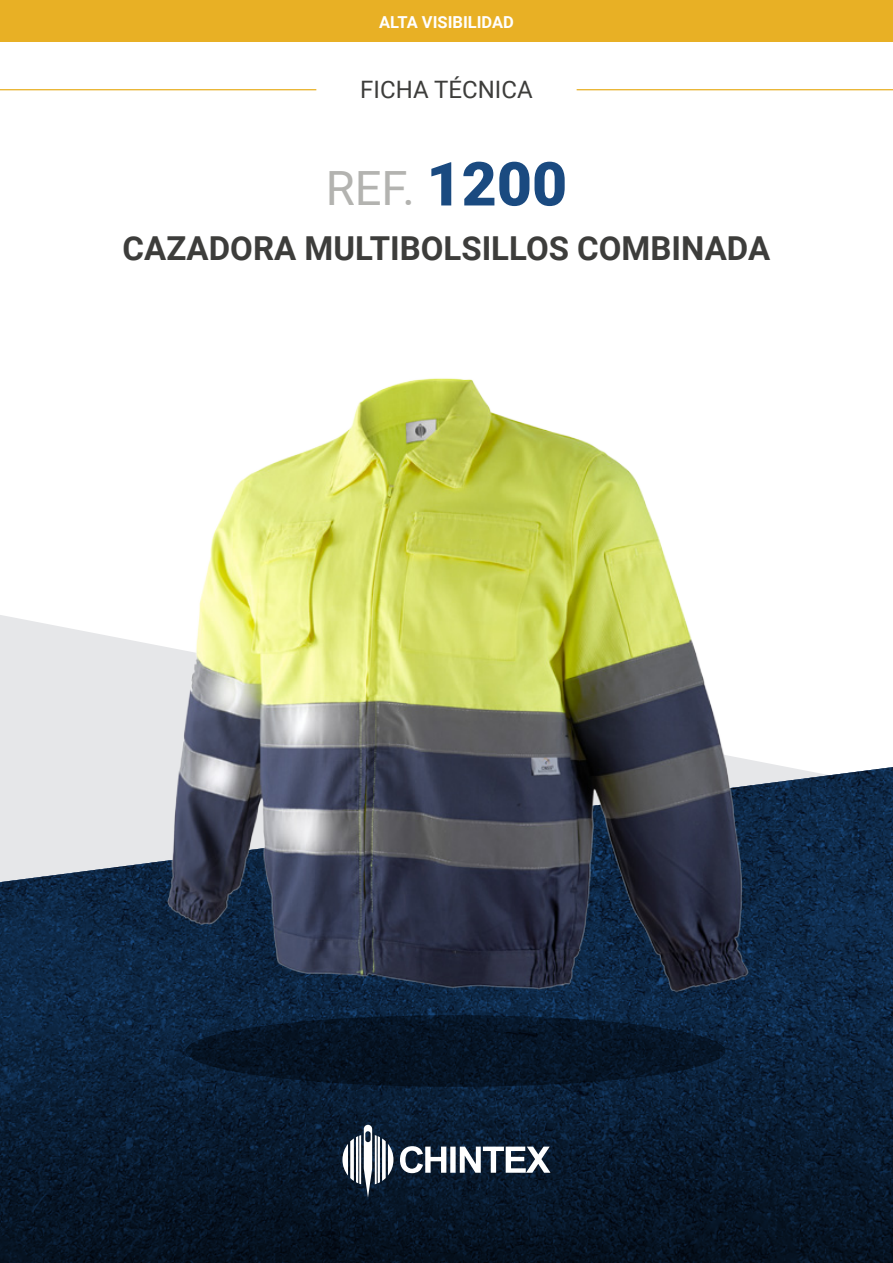
<style>
.page{position:relative;width:893px;height:1263px;background:#fff}
.page>*{position:absolute;margin:0;border:0;box-sizing:border-box;transform-origin:0 0}
.t1{font:47.25px "Roboto";color:#b3b3b0}
.t2{font:700 33px "Roboto";color:#3d3d3b}
.t3{font:24px "Roboto";color:#3d3d3b}
.t4{font:700 16.5px "Roboto";color:#fff}
.s1{font-weight:900;font-size:60.75px;color:#1a4a80}
</style>
<div class="page">
<div style="left:0;top:0;width:893px;height:42px;background:#e8b025"></div>
<hr style="left:577px;top:89px;width:316px;height:1px;background:#e8b025">
<hr style="left:0;top:89px;width:316px;height:1px;background:#e8b025">
<svg style="left:0;top:615px;width:775px;height:150px;fill:#e6e7e9"></svg>
<svg style="left:0;top:765px;width:893px;height:247px;background:#41566e"></svg>
<svg style="left:0;top:1012px;width:893px;height:251px;background:#081a2f"></svg>
<svg style="left:342px;top:1125px;width:51px;height:72px"></svg>
<svg style="left:400px;top:1146px;width:150px;height:27px"></svg>
<svg style="left:186px;top:1015px;width:539px;height:72px;background:#061425"></svg>
<img style="left:152px;top:378px;width:607px;height:628px">
<p class="t4" style="left:379px;top:10px;width:136px">ALTA VISIBILIDAD</p>
<p class="t3" style="left:360px;top:72px;width:174px">FICHA TÉCNICA</p>
<h1 class="t1" style="left:326px;top:156px;width:243px">REF. <span class="s1">1200</span></h1>
<p class="t2" style="left:123px;top:225px;width:649px">CAZADORA MULTIBOLSILLOS COMBINADA</p>
</div>
